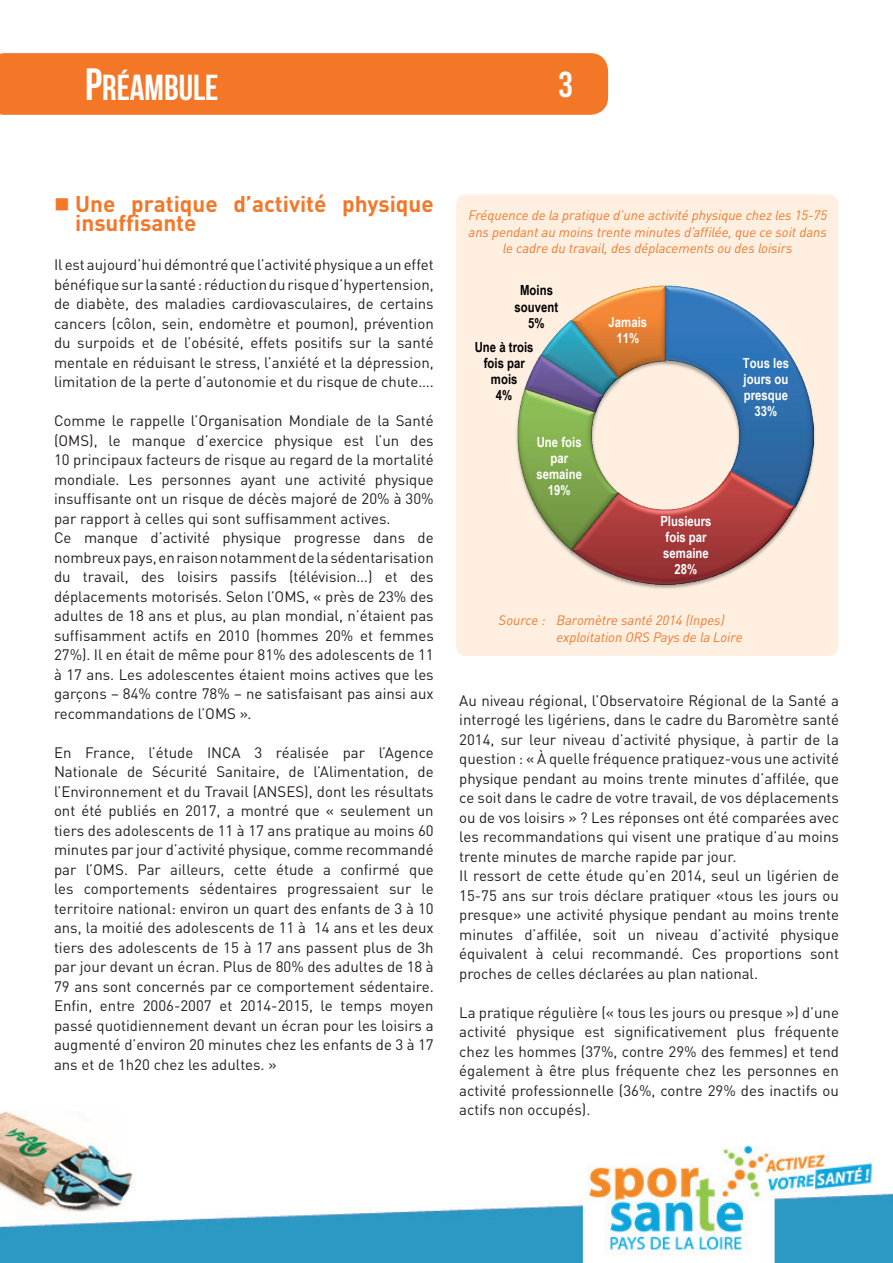
<style>
.page{position:relative;width:893px;height:1263px;background:#fff}
.page>*{position:absolute;margin:0;border:0;box-sizing:border-box;transform-origin:0 0}
.t1{font:700 36px "Bebas Neue";color:#fff}
.t2{font:36px "Bebas Kai";color:#fff}
.t3{font:700 22.5px/19.5px "DIN Pro";color:#f47727}
.t4{font:15px/19.5px "DIN Pro";color:#231f20;text-align:justify}
.t5{font:700 13.95px/16px "Arial Narrow";color:#fff;text-align:center}
.t6{font:700 13.95px/16px "Arial Narrow";letter-spacing:.005em;color:#000001;text-align:center}
.t7{font:italic 13.5px/16.2px "DIN Pro";color:#f47727;text-align:center}
.s1{font-size:45px}
</style>
<div class="page">
<img style="left:0;top:1111px;width:893px;height:152px">
<div style="left:0;top:53px;width:608px;height:62px;background:#f47727"></div>
<div style="left:456px;top:195px;width:383px;height:461px;background:#feefe1;border-radius:10px"></div>
<img style="left:629px;top:507px;width:169px;height:82px">
<img style="left:516px;top:417px;width:55px;height:138px">
<img style="left:666px;top:286px;width:147px;height:221px">
<img style="left:571px;top:470px;width:224px;height:114px">
<img style="left:518px;top:388px;width:101px;height:162px">
<img style="left:525px;top:356px;width:78px;height:56px">
<img style="left:540px;top:320px;width:79px;height:76px">
<img style="left:571px;top:286px;width:95px;height:92px">
<h1 class="t1" style="left:85px;top:68px;width:135px"><span class="s1">P</span>RÉAMBULE</h1>
<h1 class="t2" style="left:558px;top:66px;width:16px">3</h1>
<h2 class="t3" style="left:75px;top:191px;width:360px;text-indent:-21px">■ Une pratique d’activité physique insuffisante</h2>
<p class="t4" style="left:54px;top:254px;width:381px">Il est aujourd’hui démontré que l’activité physique a un effet bénéfique sur la santé : réduction du risque d’hypertension, de diabète, des maladies cardiovasculaires, de certains cancers (côlon, sein, endomètre et poumon), prévention du surpoids et de l’obésité, effets positifs sur la santé mentale en réduisant le stress, l’anxiété et la dépression, limitation de la perte d’autonomie et du risque de chute….</p>
<p class="t4" style="left:54px;top:410px;width:381px;text-align:left">Comme le rappelle l’Organisation Mondiale de la Santé (OMS), le manque d’exercice physique est l’un des 10 principaux facteurs de risque au regard de la mortalité mondiale. Les personnes ayant une activité physique insuffisante ont un risque de décès majoré de 20% à 30% par rapport à celles qui sont suffisamment actives.<br>Ce manque d’activité physique progresse dans de nombreux pays, en raison notamment de la sédentarisation du travail, des loisirs passifs (télévision…) et des déplacements motorisés. Selon l’OMS, « près de 23% des adultes de 18 ans et plus, au plan mondial, n’étaient pas suffisamment actifs en 2010 (hommes 20% et femmes 27%). Il en était de même pour 81% des adolescents de 11 à 17 ans. Les adolescentes étaient moins actives que les garçons – 84% contre 78% – ne satisfaisant pas ainsi aux recommandations de l’OMS ».</p>
<p class="t4" style="left:54px;top:741px;width:381px">En France, l’étude INCA 3 réalisée par l’Agence Nationale de Sécurité Sanitaire, de l’Alimentation, de l’Environnement et du Travail (ANSES), dont les résultats ont été publiés en 2017, a montré que « seulement un tiers des adolescents de 11 à 17 ans pratique au moins 60 minutes par jour d’activité physique, comme recommandé par l’OMS. Par ailleurs, cette étude a confirmé que les comportements sédentaires progressaient sur le territoire national: environ un quart des enfants de 3 à 10 ans, la moitié des adolescents de 11 à 14 ans et les deux tiers des adolescents de 15 à 17 ans passent plus de 3h par jour devant un écran. Plus de 80% des adultes de 18 à 79 ans sont concernés par ce comportement sédentaire.<br>Enfin, entre 2006-2007 et 2014-2015, le temps moyen passé quotidiennement devant un écran pour les loisirs a augmenté d’environ 20 minutes chez les enfants de 3 à 17 ans et de 1h20 chez les adultes. »</p>
<p class="t7" style="left:468px;top:206px;width:360px">Fréquence de la pratique d’une activité physique chez les 15-75 ans pendant au moins trente minutes d’affilée, que ce soit dans le cadre du travail, des déplacements ou des loisirs</p>
<p class="t6" style="left:515px;top:282px;width:45px">Moins souvent<br>5%</p>
<p class="t6" style="left:475px;top:338px;width:60px">Une à trois fois par mois<br>4%</p>
<p class="t5" style="left:536px;top:433px;width:47px">Une fois par semaine<br>19%</p>
<p class="t5" style="left:609px;top:313px;width:40px">Jamais<br>11%</p>
<p class="t5" style="left:660px;top:512px;width:53px">Plusieurs fois par semaine<br>28%</p>
<p class="t5" style="left:743px;top:354px;width:48px">Tous les jours ou presque<br>33%</p>
<p class="t7" style="left:557px;top:611px;width:187px;text-align:left;text-indent:-58px">Source : Baromètre santé 2014 (Inpes) exploitation ORS Pays de la Loire</p>
<p class="t4" style="left:459px;top:689px;width:381px;text-align:left">Au niveau régional, l’Observatoire Régional de la Santé a interrogé les ligériens, dans le cadre du Baromètre santé 2014, sur leur niveau d’activité physique, à partir de la question : « À quelle fréquence pratiquez-vous une activité physique pendant au moins trente minutes d’affilée, que ce soit dans le cadre de votre travail, de vos déplacements ou de vos loisirs » ? Les réponses ont été comparées avec les recommandations qui visent une pratique d’au moins trente minutes de marche rapide par jour.<br>Il ressort de cette étude qu’en 2014, seul un ligérien de 15-75 ans sur trois déclare pratiquer «tous les jours ou presque» une activité physique pendant au moins trente minutes d’affilée, soit un niveau d’activité physique équivalent à celui recommandé. Ces proportions sont proches de celles déclarées au plan national.</p>
<p class="t4" style="left:459px;top:1001px;width:381px">La pratique régulière (« tous les jours ou presque ») d’une activité physique est significativement plus fréquente chez les hommes (37%, contre 29% des femmes) et tend également à être plus fréquente chez les personnes en activité professionnelle (36%, contre 29% des inactifs ou actifs non occupés).</p>
</div>
